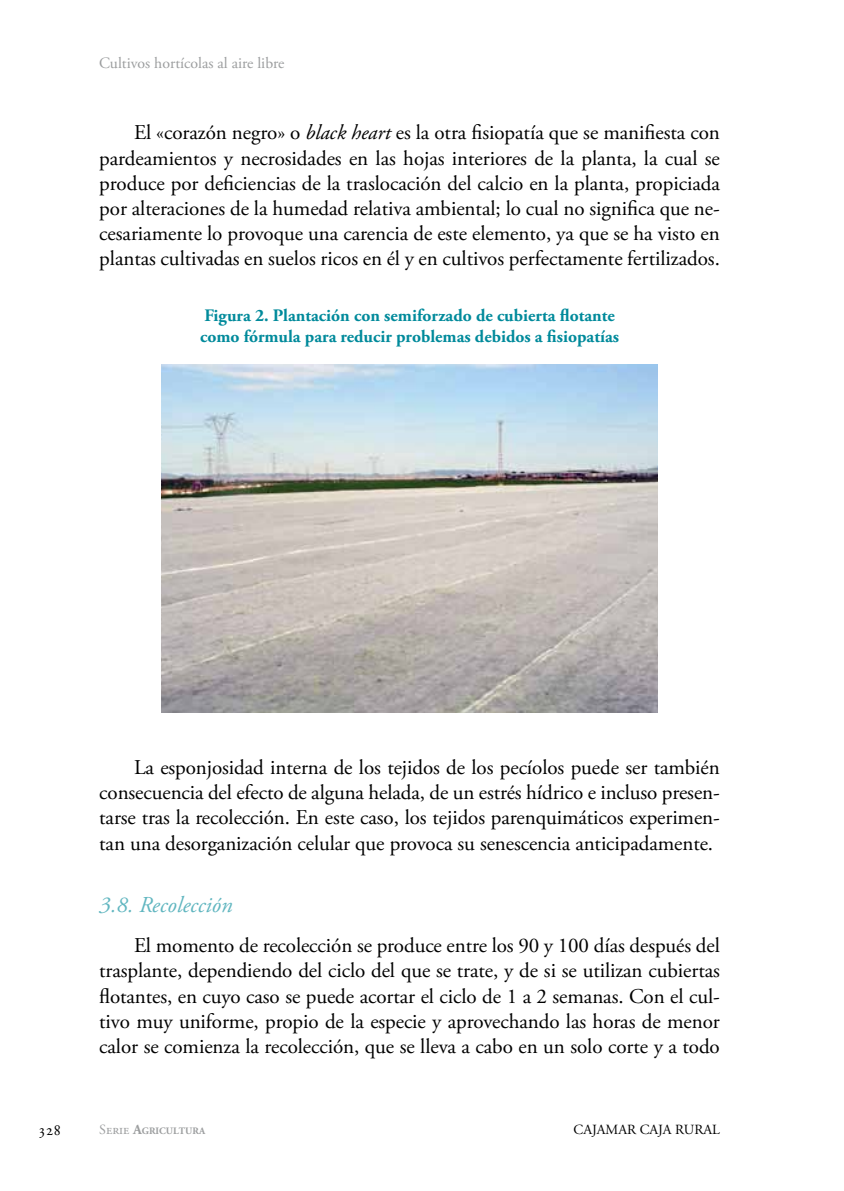
<style>
.page{position:relative;width:844px;height:1191px;background:#fff}
.page>*{position:absolute;margin:0;border:0;box-sizing:border-box;transform-origin:0 0}
.t1{font:italic 22.75px "Adobe Garamond Pro";color:#61b6c0}
.t2{font:21px/25.2px "Adobe Garamond Pro";letter-spacing:-.005em;color:#000;text-align:justify}
.t3{font:700 17.5px/21px "Adobe Garamond Pro";color:#008a9b}
.t4{font:15.75px "Adobe Garamond Pro";color:#9c9e9f}
.t5{font:15.75px "Adobe Garamond Pro";color:#000}
.t6{font:14px "Adobe Garamond Pro";color:#000}
.t7{font:700 9.8px "Adobe Garamond Pro";color:#9c9e9f}
.s1{font-style:italic}
.s2{font-weight:400;font-size:14px}
.s3{font-size:14px}
</style>
<div class="page">
<img style="left:161px;top:365px;width:496px;height:347px">
<p class="t4" style="left:99px;top:54px;width:187px">Cultivos hortícolas al aire libre</p>
<p class="t2" style="left:99px;top:121px;width:622px;text-indent:35px">El «corazón negro» o <span class="s1">black heart</span> es la otra fisiopatía que se manifiesta con pardeamientos y necrosidades en las hojas interiores de la planta, la cual se produce por deficiencias de la traslocación del calcio en la planta, propiciada por alteraciones de la humedad relativa ambiental; lo cual no significa que ne&shy;cesariamente lo provoque una carencia de este elemento, ya que se ha visto en plantas cultivadas en suelos ricos en él y en cultivos perfectamente fertilizados.</p>
<p class="t3" style="left:200px;top:306px;width:420px">Figura 2. Plantación con semiforzado de cubierta flotante como fórmula para reducir problemas debidos a fisiopatías</p>
<p class="t2" style="left:99px;top:755px;width:622px;text-indent:35px">La esponjosidad interna de los tejidos de los pecíolos puede ser también consecuencia del efecto de alguna helada, de un estrés hídrico e incluso presen&shy;tarse tras la recolección. En este caso, los tejidos parenquimáticos experimen&shy;tan una desorganización celular que provoca su senescencia anticipadamente.</p>
<p class="t1" style="left:99px;top:891px;width:135px">3.8. Recolección</p>
<p class="t2" style="left:99px;top:933px;width:622px;text-indent:35px">El momento de recolección se produce entre los 90 y 100 días después del trasplante, dependiendo del ciclo del que se trate, y de si se utilizan cubiertas flotantes, en cuyo caso se puede acortar el ciclo de 1 a 2 semanas. Con el cul&shy;tivo muy uniforme, propio de la especie y aprovechando las horas de menor calor se comienza la recolección, que se lleva a cabo en un solo corte y a todo</p>
<p class="t5" style="left:38px;top:1120px;width:25px">328</p>
<p class="t7" style="left:99px;top:1125px;width:108px"><span class="s2">Serie</span> <span class="s3">A</span>GRICULTURA</p>
<p class="t6" style="left:573px;top:1121px;width:148px">CAJAMAR CAJA RURAL</p>
</div>
